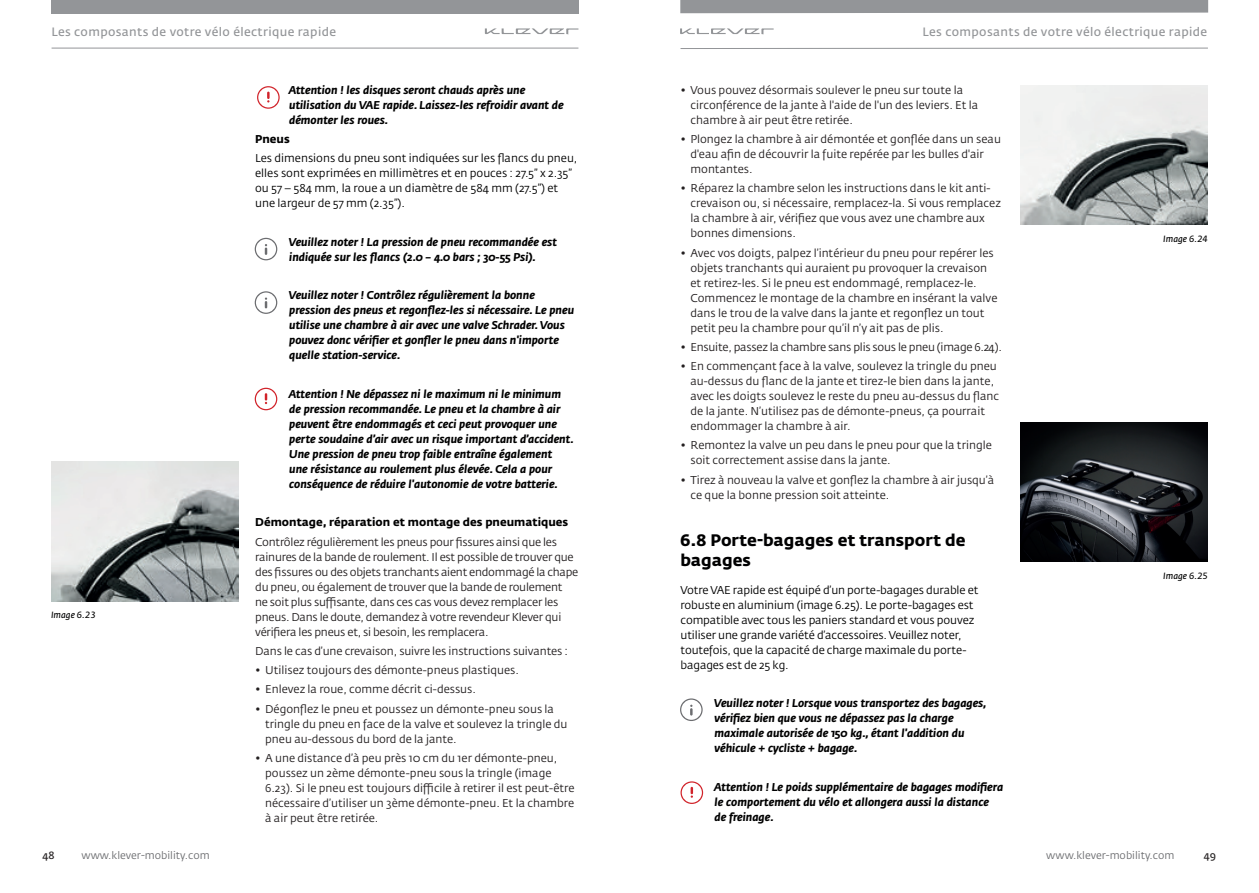
<style>
.page{position:relative;width:1259px;height:893px;background:#fff}
.page>*{position:absolute;margin:0;border:0;box-sizing:border-box;transform-origin:0 0}
.t1{font:700 16.5px/19.5px "Fedra Sans Std";color:#000001}
.t2{font:12px "Fedra Sans Std";letter-spacing:.03em;color:#939598}
.t3{font:11.25px/15px "Fedra Sans Std";color:#231f20}
.t4{font:italic 700 11.25px/15px "Fedra Sans Std";color:#000001}
.t5{font:11.25px/15px "Fedra Sans Std";letter-spacing:-.01em;color:#000001}
.t6{font:11.25px/15px "Fedra Sans Std";letter-spacing:-.02em;color:#231f20}
.t7{font:700 11.25px "Fedra Sans Std";color:#000001}
.t8{font:10.5px "Fedra Sans Std";color:#6c6d70}
.t9{font:10.5px "Fedra Sans Std";color:#231f20}
.t10{font:italic 9px "Fedra Sans Std";color:#000001}
</style>
<div class="page">
<svg style="left:680px;top:47px;width:528px;height:2px"></svg>
<hr style="left:52px;top:48px;width:526px;height:1px;background:#939598">
<div style="left:680px;top:0;width:528px;height:13px;background:#939598"></div>
<div style="left:51px;top:0;width:527px;height:13px;background:#939598"></div>
<svg style="left:680px;top:28px;width:93px;height:6px"></svg>
<svg style="left:485px;top:28px;width:93px;height:6px"></svg>
<img style="left:1021px;top:422px;width:187px;height:140px">
<img style="left:1021px;top:85px;width:187px;height:140px">
<img style="left:51px;top:462px;width:187px;height:139px">
<svg style="left:680px;top:698px;width:22px;height:23px"></svg>
<svg style="left:680px;top:781px;width:23px;height:23px"></svg>
<svg style="left:257px;top:86px;width:23px;height:23px"></svg>
<svg style="left:255px;top:238px;width:22px;height:22px"></svg>
<svg style="left:255px;top:291px;width:22px;height:23px"></svg>
<svg style="left:255px;top:388px;width:22px;height:22px"></svg>
<p class="t2" style="left:51px;top:24px;width:286px">Les composants de votre vélo électrique rapide</p>
<p class="t2" style="left:922px;top:24px;width:286px">Les composants de votre vélo électrique rapide</p>
<p class="t10" style="left:51px;top:609px;width:46px">Image 6.23</p>
<p class="t4" style="left:289px;top:82px;width:276px">Attention ! les disques seront chauds après une utilisation du VAE rapide. Laissez-les refroidir avant de démonter les roues.</p>
<p class="t7" style="left:255px;top:132px;width:36px">Pneus</p>
<p class="t5" style="left:255px;top:151px;width:324px">Les dimensions du pneu sont indiquées sur les flancs du pneu, elles sont exprimées en millimètres et en pouces : 27.5” x 2.35” ou 57 – 584 mm, la roue a un diamètre de 584 mm (27.5”) et une largeur de 57 mm (2.35”).</p>
<p class="t4" style="left:289px;top:234px;width:270px">Veuillez noter ! La pression de pneu recommandée est indiquée sur les flancs (2.0 – 4.0 bars ; 30-55 Psi).</p>
<p class="t4" style="left:289px;top:288px;width:287px">Veuillez noter ! Contrôlez régulièrement la bonne pression des pneus et regonflez-les si nécessaire. Le pneu utilise une chambre à air avec une valve Schrader. Vous pouvez donc vérifier et gonfler le pneu dans n'importe quelle station-service.</p>
<p class="t4" style="left:289px;top:386px;width:286px">Attention ! Ne dépassez ni le maximum ni le minimum de pression recommandée. Le pneu et la chambre à air peuvent être endommagés et ceci peut provoquer une perte soudaine d’air avec un risque important d’accident.<br>Une pression de pneu trop faible entraîne également<br>une résistance au roulement plus élevée. Cela a pour conséquence de réduire l'autonomie de votre batterie.</p>
<p class="t7" style="left:255px;top:515px;width:315px">Démontage, réparation et montage des pneumatiques</p>
<p class="t6" style="left:255px;top:534px;width:325px">Contrôlez régulièrement les pneus pour fissures ainsi que les rainures de la bande de roulement. Il est possible de trouver que des fissures ou des objets tranchants aient endommagé la chape du pneu, ou également de trouver que la bande de roulement<br>ne soit plus suffisante, dans ces cas vous devez remplacer les pneus. Dans le doute, demandez à votre revendeur Klever qui vérifiera les pneus et, si besoin, les remplacera.</p>
<p class="t3" style="left:255px;top:643px;width:314px">Dans le cas d’une crevaison, suivre les instructions suivantes :</p>
<p class="t3" style="left:255px;top:663px;width:265px">• Utilisez toujours des démonte-pneus plastiques.</p>
<p class="t3" style="left:255px;top:682px;width:222px">• Enlevez la roue, comme décrit ci-dessus.</p>
<p class="t3" style="left:265px;top:701px;width:304px;text-indent:-10px">• Dégonflez le pneu et poussez un démonte-pneu sous la tringle du pneu en face de la valve et soulevez la tringle du pneu au-dessous du bord de la jante.</p>
<p class="t3" style="left:265px;top:751px;width:311px;text-indent:-10px">• A une distance d’à peu près 10 cm du 1er démonte-pneu, poussez un 2ème démonte-pneu sous la tringle (image 6.23). Si le pneu est toujours difficile à retirer il est peut-être nécessaire d’utiliser un 3ème démonte-pneu. Et la chambre à air peut être retirée.</p>
<p class="t3" style="left:690px;top:82px;width:289px;text-indent:-10px">• Vous pouvez désormais soulever le pneu sur toute la circonférence de la jante à l'aide de l'un des leviers. Et la chambre à air peut être retirée.</p>
<p class="t3" style="left:690px;top:132px;width:312px;text-indent:-10px">• Plongez la chambre à air démontée et gonflée dans un seau d'eau afin de découvrir la fuite repérée par les bulles d'air montantes.</p>
<p class="t3" style="left:690px;top:181px;width:312px;text-indent:-10px">• Réparez la chambre selon les instructions dans le kit anti&shy;crevaison ou, si nécessaire, remplacez-la. Si vous remplacez la chambre à air, vérifiez que vous avez une chambre aux bonnes dimensions.</p>
<p class="t3" style="left:690px;top:245px;width:308px;text-indent:-10px">• Avec vos doigts, palpez l’intérieur du pneu pour repérer les objets tranchants qui auraient pu provoquer la crevaison et retirez-les. Si le pneu est endommagé, remplacez-le.<br>Commencez le montage de la chambre en insérant la valve dans le trou de la valve dans la jante et regonflez un tout petit peu la chambre pour qu’il n’y ait pas de plis.</p>
<p class="t6" style="left:680px;top:339px;width:323px">• Ensuite, passez la chambre sans plis sous le pneu (image 6.24).</p>
<p class="t3" style="left:690px;top:359px;width:310px;text-indent:-10px">• En commençant face à la valve, soulevez la tringle du pneu au-dessus du flanc de la jante et tirez-le bien dans la jante, avec les doigts soulevez le reste du pneu au-dessus du flanc de la jante. N’utilisez pas de démonte-pneus, ça pourrait endommager la chambre à air.</p>
<p class="t3" style="left:690px;top:438px;width:303px;text-indent:-10px">• Remontez la valve un peu dans le pneu pour que la tringle soit correctement assise dans la jante.</p>
<p class="t3" style="left:690px;top:472px;width:305px;text-indent:-10px">• Tirez à nouveau la valve et gonflez la chambre à air jusqu’à ce que la bonne pression soit atteinte.</p>
<h1 class="t1" style="left:680px;top:531px;width:287px">6.8 Porte-bagages et transport de bagages</h1>
<p class="t5" style="left:680px;top:582px;width:299px">Votre VAE rapide est équipé d’un porte-bagages durable et robuste en aluminium (image 6.25). Le porte-bagages est compatible avec tous les paniers standard et vous pouvez utiliser une grande variété d’accessoires. Veuillez noter, toutefois, que la capacité de charge maximale du porte&shy;bagages est de 25 kg.</p>
<p class="t4" style="left:714px;top:696px;width:274px">Veuillez noter ! Lorsque vous transportez des bagages, vérifiez bien que vous ne dépassez pas la charge maximale autorisée de 150 kg., étant l'addition du véhicule + cycliste + bagage.</p>
<p class="t4" style="left:714px;top:779px;width:290px">Attention ! Le poids supplémentaire de bagages modifiera le comportement du vélo et allongera aussi la distance<br>de freinage.</p>
<p class="t10" style="left:1163px;top:233px;width:46px">Image 6.24</p>
<p class="t10" style="left:1163px;top:571px;width:46px">Image 6.25</p>
<p class="t9" style="left:43px;top:848px;width:14px">48</p>
<p class="t8" style="left:81px;top:848px;width:130px">www.klever-mobility.com</p>
<p class="t8" style="left:1046px;top:848px;width:130px">www.klever-mobility.com</p>
<p class="t9" style="left:1204px;top:848px;width:14px">49</p>
</div>
